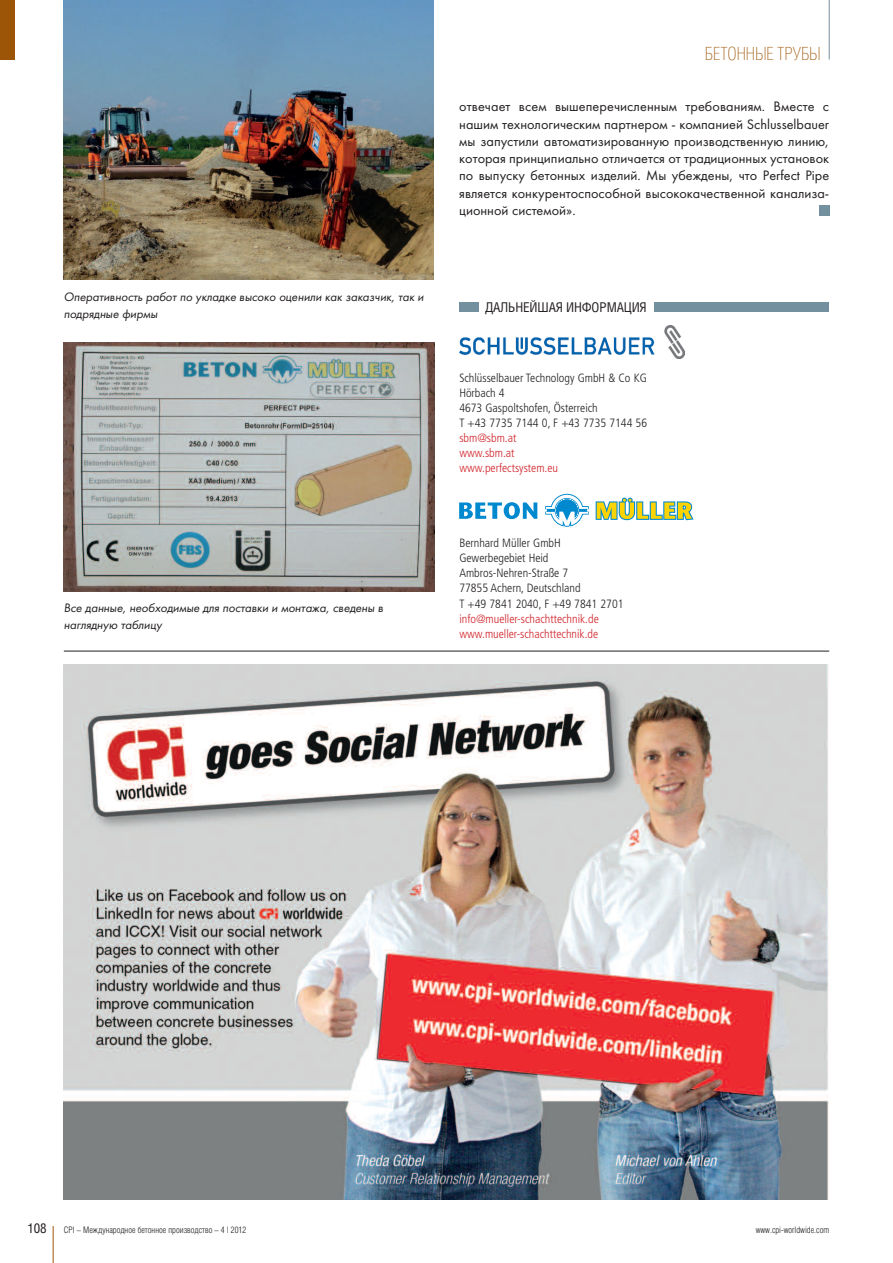
<style>
.page{position:relative;width:893px;height:1263px;background:#fff}
.page>*{position:absolute;margin:0;border:0;box-sizing:border-box;transform-origin:0 0}
.t1{font:100 18px "Helios Cond";color:#9c5506}
.t2{font:14.25px/17.2px "Futura Book C";color:#231f20;text-align:justify}
.t3{font:13.5px "Helios Cond";letter-spacing:-.01em;color:#231f20}
.t4{font:italic 12.75px/17.2px "Futura Book C";letter-spacing:-.005em;color:#231f20}
.t5{font:300 condensed 12px/15px "Frutiger LT";color:#231f20}
.t6{font:300 condensed 12px/15px "Frutiger LT";color:#d1232a}
.t7{font:300 9px "Helios Cond";color:#231f20}
</style>
<div class="page">
<img style="left:64px;top:664px;width:765px;height:535px">
<hr style="left:53px;top:1226px;width:1px;height:37px;background:#9c5506">
<hr style="left:829px;top:0;width:1px;height:60px;background:#73909f">
<div style="left:0;top:0;width:15px;height:60px;background:#9c5506"></div>
<img style="left:459px;top:326px;width:225px;height:32px">
<div style="left:459px;top:302px;width:19px;height:10px;background:#73909f"></div>
<div style="left:654px;top:302px;width:175px;height:10px;background:#73909f"></div>
<img style="left:64px;top:343px;width:370px;height:248px">
<img style="left:64px;top:0;width:370px;height:279px">
<svg style="left:545px;top:494px;width:44px;height:33px"></svg>
<svg style="left:459px;top:502px;width:78px;height:17px"></svg>
<svg style="left:596px;top:498px;width:98px;height:22px"></svg>
<hr style="left:64px;top:651px;width:765px;height:1px;background:#231f20">
<div style="left:819px;top:205px;width:10px;height:10px;background:#73909f"></div>
<p class="t1" style="left:705px;top:46px;width:117px">БЕТОННЫЕ ТРУБЫ</p>
<p class="t4" style="left:64px;top:288px;width:362px">Оперативность работ по укладке высоко оценили как заказчик, так и подрядные фирмы</p>
<p class="t4" style="left:64px;top:599px;width:321px">Все данные, необходимые для поставки и монтажа, сведены в наглядную таблицу</p>
<p class="t2" style="left:459px;top:98px;width:371px">отвечает всем вышеперечисленным требованиям. Вместе с нашим технологическим партнером - компанией Schlusselbauer мы запустили автоматизированную производственную линию, которая принципиально отличается от традиционных установок по выпуску бетонных изделий. Мы убеждены, что Perfect Pipe является конкурентоспособной высококачественной канализа&shy;ционной системой».</p>
<p class="t3" style="left:485px;top:303px;width:163px">ДАЛЬНЕЙШАЯ ИНФОРМАЦИЯ</p>
<p class="t5" style="left:459px;top:372px;width:189px">Schlüsselbauer Technology GmbH &amp; Co KG<br>Hörbach 4<br>4673 Gaspoltshofen, Österreich<br>T +43 7735 7144 0, F +43 7735 7144 56</p>
<p class="t6" style="left:459px;top:432px;width:100px">sbm@sbm.at www.sbm.at www.perfectsystem.eu</p>
<p class="t5" style="left:459px;top:537px;width:166px">Bernhard Müller GmbH<br>Gewerbegebiet Heid<br>Ambros-Nehren-Straße 7<br>77855 Achern, Deutschland<br>T +49 7841 2040, F +49 7841 2701</p>
<p class="t6" style="left:459px;top:612px;width:141px">info@mueller-schachttechnik.de www.mueller-schachttechnik.de</p>
<p class="t3" style="left:27px;top:1223px;width:21px">108</p>
<p class="t7" style="left:64px;top:1226px;width:184px">CPI – Международное бетонное производство – 4 | 2012</p>
<p class="t7" style="left:756px;top:1226px;width:75px">www.cpi-worldwide.com</p>
</div>
